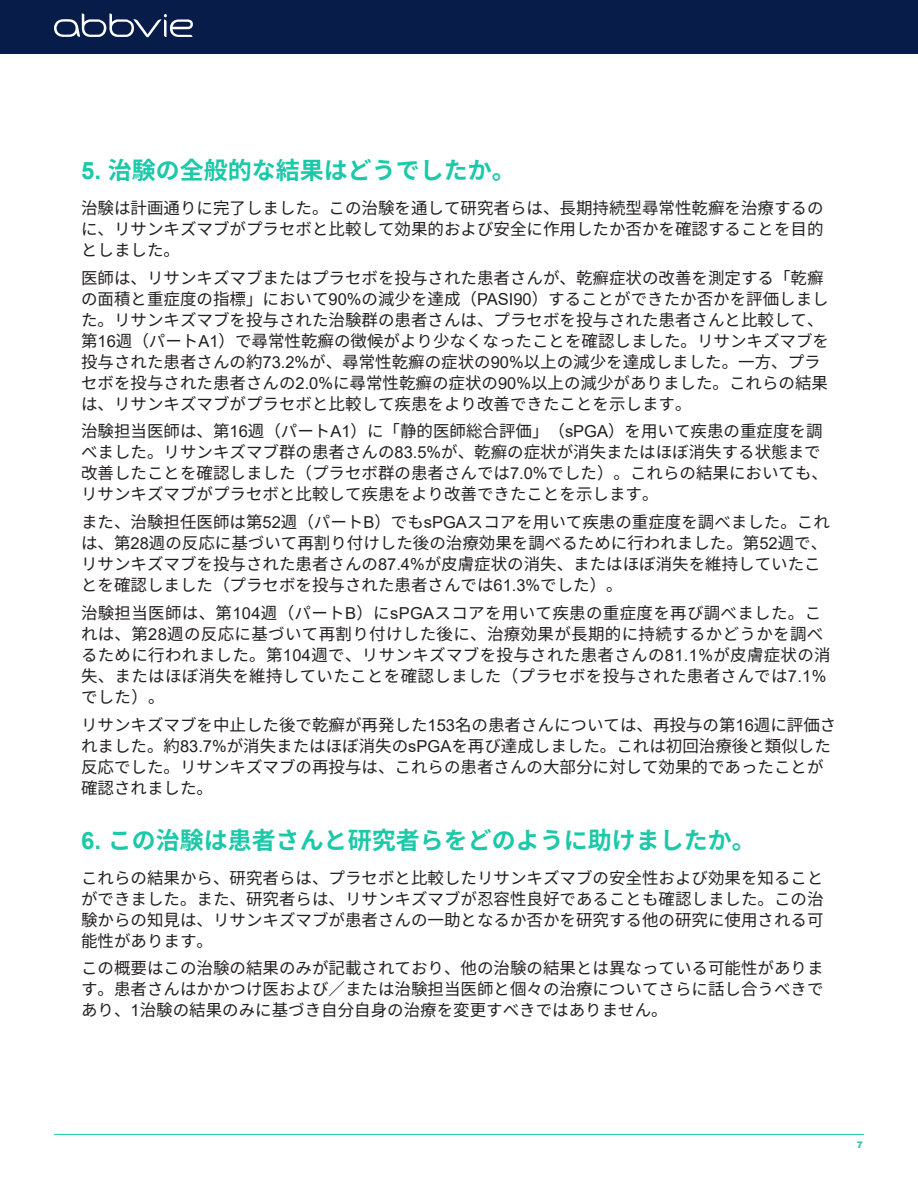
<style>
.page{position:relative;width:918px;height:1188px;background:#fff}
.page>*{position:absolute;margin:0;border:0;box-sizing:border-box;transform-origin:0 0}
.Body_Bullets{font:700 24px "Noto Sans CJ Kjp";color:#1ac9a8}
.Paragraph_Style_1{font:16.5px/21px "Noto Sans CJ Kjp";color:#231f20}
.Paragraph_Style_1-2{font:16.5px/21px "Noto Sans CJ Kjp";letter-spacing:.02em;color:#231f20}
.Body_Bullets-2{font:900 9px "Arial";color:#33bda3}
.s1{font-family:"Arial"}
</style>
<div class="page">
<div style="left:0;top:0;width:918px;height:54px;background:#081c4a"></div>
<svg style="left:54px;top:13px;width:139px;height:24px"></svg>
<hr style="left:54px;top:1134px;width:810px;height:1px;background:#1ac9a8">
<p class="Body_Bullets" style="left:81px;top:157px;width:436px"><span class="s1">5.</span> 治験の全般的な結果はどうでしたか。</p>
<p class="Paragraph_Style_1" style="left:81px;top:198px;width:744px;text-align:justify">治験は計画通りに完了しました。この治験を通して研究者らは、長期持続型尋常性乾癬を治療するのに、リサンキズマブがプラセボと比較して効果的および安全に作用したか否かを確認することを目的としました。</p>
<p class="Paragraph_Style_1" style="left:81px;top:268px;width:750px">医師は、リサンキズマブまたはプラセボを投与された患者さんが、乾癬症状の改善を測定する「乾癬の面積と重症度の指標」において<span class="s1">90%</span>の減少を達成（<span class="s1">PASI90</span>）することができたか否かを評価しました。リサンキズマブを投与された治験群の患者さんは、プラセボを投与された患者さんと比較して、第<span class="s1">16</span>週（パート<span class="s1">A1</span>）で尋常性乾癬の徴候がより少なくなったことを確認しました。リサンキズマブを投与された患者さんの約<span class="s1">73.2%</span>が、尋常性乾癬の症状の<span class="s1">90%</span>以上の減少を達成しました。一方、プラセボを投与された患者さんの<span class="s1">2.0%</span>に尋常性乾癬の症状の<span class="s1">90%</span>以上の減少がありました。これらの結果は、リサンキズマブがプラセボと比較して疾患をより改善できたことを示します。</p>
<p class="Paragraph_Style_1" style="left:81px;top:421px;width:749px">治験担当医師は、第<span class="s1">16</span>週（パート<span class="s1">A1</span>）に「静的医師総合評価」（<span class="s1">sPGA</span>）を用いて疾患の重症度を調べました。リサンキズマブ群の患者さんの<span class="s1">83.5%</span>が、乾癬の症状が消失またはほぼ消失する状態まで改善したことを確認しました（プラセボ群の患者さんでは<span class="s1">7.0%</span>でした）。これらの結果においても、リサンキズマブがプラセボと比較して疾患をより改善できたことを示します。</p>
<p class="Paragraph_Style_1" style="left:81px;top:512px;width:750px">また、治験担任医師は第<span class="s1">52</span>週（パート<span class="s1">B</span>）でも<span class="s1">sPGA</span>スコアを用いて疾患の重症度を調べました。これは、第<span class="s1">28</span>週の反応に基づいて再割り付けした後の治療効果を調べるために行われました。第<span class="s1">52</span>週で、リサンキズマブを投与された患者さんの<span class="s1">87.4%</span>が皮膚症状の消失、またはほぼ消失を維持していたことを確認しました（プラセボを投与された患者さんでは<span class="s1">61.3%</span>でした）。</p>
<p class="Paragraph_Style_1-2" style="left:81px;top:603px;width:751px">治験担当医師は、第<span class="s1">104</span>週（パート<span class="s1">B</span>）に<span class="s1">sPGA</span>スコアを用いて疾患の重症度を再び調べました。これは、第<span class="s1">28</span>週の反応に基づいて再割り付けした後に、治療効果が長期的に持続するかどうかを調べるために行われました。第<span class="s1">104</span>週で、リサンキズマブを投与された患者さんの<span class="s1">81.1%</span>が皮膚症状の消失、またはほぼ消失を維持していたことを確認しました（プラセボを投与された患者さんでは<span class="s1">7.1%</span>でした）。</p>
<p class="Paragraph_Style_1" style="left:81px;top:715px;width:757px">リサンキズマブを中止した後で乾癬が再発した<span class="s1">153</span>名の患者さんについては、再投与の第<span class="s1">16</span>週に評価されました。約<span class="s1">83.7%</span>が消失またはほぼ消失の<span class="s1">sPGA</span>を再び達成しました。これは初回治療後と類似した反応でした。リサンキズマブの再投与は、これらの患者さんの大部分に対して効果的であったことが確認されました。</p>
<p class="Body_Bullets" style="left:81px;top:827px;width:676px"><span class="s1">6.</span> この治験は患者さんと研究者らをどのように助けましたか。</p>
<p class="Paragraph_Style_1" style="left:81px;top:868px;width:744px;text-align:justify">これらの結果から、研究者らは、プラセボと比較したリサンキズマブの安全性および効果を知ることができました。また、研究者らは、リサンキズマブが忍容性良好であることも確認しました。この治験からの知見は、リサンキズマブが患者さんの一助となるか否かを研究する他の研究に使用される可能性があります。</p>
<p class="Paragraph_Style_1" style="left:81px;top:958px;width:744px;text-align:justify">この概要はこの治験の結果のみが記載されており、他の治験の結果とは異なっている可能性があります。患者さんはかかつけ医および／または治験担当医師と個々の治療についてさらに話し合うべきであり、<span class="s1">1</span>治験の結果のみに基づき自分自身の治療を変更すべきではありません。</p>
<p class="Body_Bullets-2" style="left:857px;top:1139px;width:8px">7</p>
</div>
